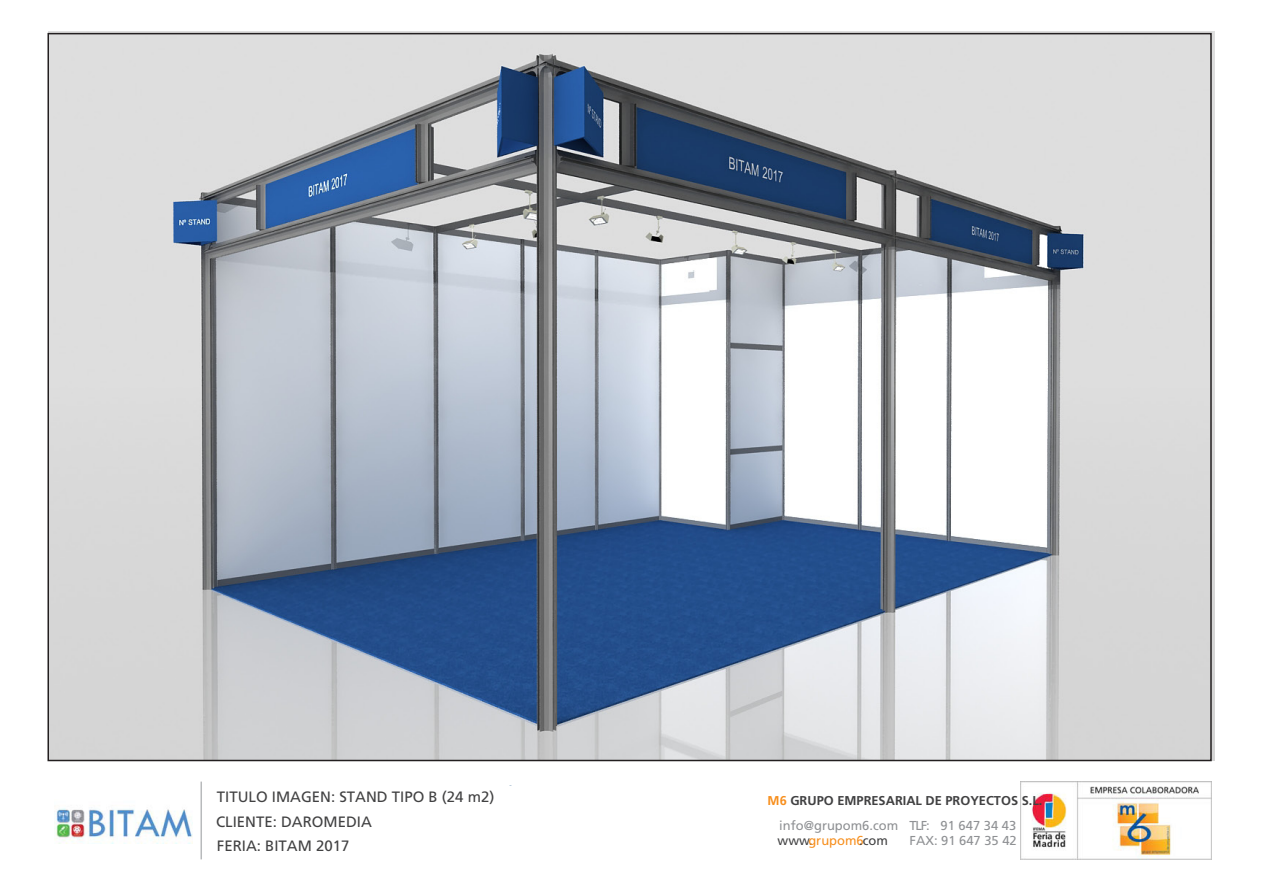
<style>
.page{position:relative;width:1263px;height:893px;background:#fff}
.page>*{position:absolute;margin:0;border:0;box-sizing:border-box;transform-origin:0 0}
.t1{font:15px "Frutiger";color:#414142}
.t2{font:12.9px/15.6px "Frutiger";color:#8f9194}
.t3{font:12.9px "Frutiger";color:#414142}
.t4{font:700 12.75px "Frutiger";color:#414142}
.s1{color:#f78f1e}
.s2{color:#414142}
</style>
<div class="page">
<img style="left:48px;top:31px;width:1167px;height:729px">
<img style="left:1020px;top:781px;width:191px;height:78px">
<hr style="left:201px;top:781px;width:1px;height:78px;background:#b8babc">
<img style="left:56px;top:808px;width:137px;height:35px">
<p class="t1" style="left:217px;top:787px;width:279px">TITULO IMAGEN: STAND TIPO B (24 m2)</p>
<p class="t4" style="left:768px;top:793px;width:276px"><span class="s1">M6</span> GRUPO EMPRESARIAL DE PROYECTOS S.L.</p>
<p class="t2" style="left:910px;top:817px;width:109px">TLF: 91 647 34 43<br>FAX: 91 647 35 42</p>
<p class="t1" style="left:216px;top:812px;width:157px">CLIENTE: DAROMEDIA</p>
<p class="t2" style="left:778px;top:818px;width:122px;line-height:14.9px">info@grupom6.com <span class="s2">www</span><span class="s1">grupom6</span></p>
<p class="t3" style="left:809px;top:833px;width:5px">.</p>
<p class="t3" style="left:859px;top:833px;width:30px">.com</p>
<p class="t1" style="left:217px;top:836px;width:134px">FERIA: BITAM 2017</p>
</div>
